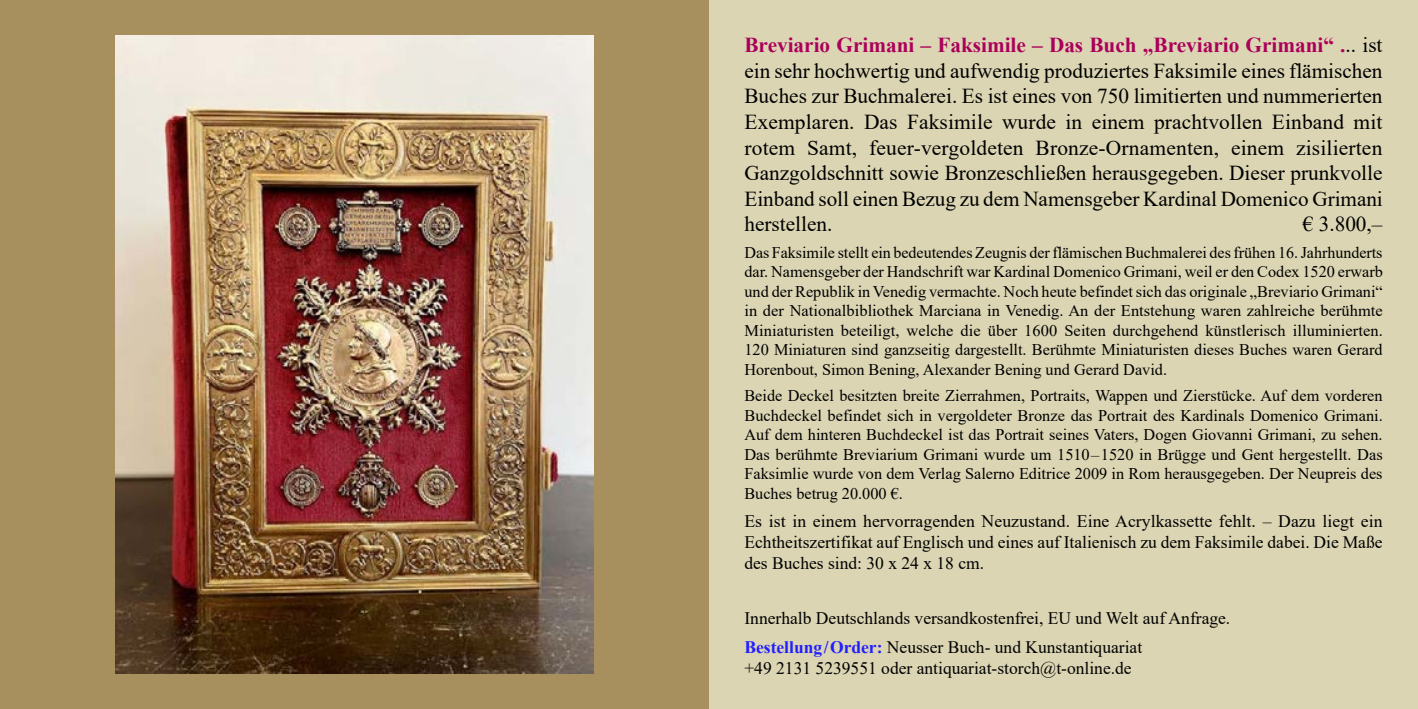
<style>
.page{position:relative;width:1418px;height:709px;background:#fff}
.page>*{position:absolute;margin:0;border:0;box-sizing:border-box;transform-origin:0 0}
.Haupttext{font:21.25px/25.5px "Times New Roman";color:#000;text-align:justify}
.Erläuterungen{font:17.5px/21px "Times New Roman";color:#000;text-align:justify}
.Erläuterungen-2{font:16.25px/19.5px "Times New Roman";color:#000;text-align:justify}
.s1{font-weight:700;color:#ab005a}
.s2{font-weight:700;color:#221eff}
</style>
<div class="page">
<div style="left:709px;top:0;width:708px;height:709px;background:#dbd5b3"></div>
<div style="left:0;top:0;width:709px;height:709px;background:#a78f5e"></div>
<img style="left:115px;top:35px;width:479px;height:638px">
<p class="Haupttext" style="left:744px;top:32px;width:640px"><span class="s1">Breviario Grimani – Faksimile – Das Buch „Breviario Grimani“ .</span>.. ist ein sehr hochwertig und aufwendig produziertes Faksimile eines flämischen Buches zur Buchmalerei. Es ist eines von 750 limitierten und nummerierten Exemplaren. Das Faksimile wurde in einem prachtvollen Einband mit rotem Samt, feuer-vergoldeten Bronze-Ornamenten, einem zisilierten Ganzgoldschnitt sowie Bronzeschließen herausgegeben. Dieser prunkvolle Einband soll einen Bezug zu dem Namensgeber Kardinal Domenico Grimani herstellen.</p>
<p class="Haupttext" style="left:1302px;top:210px;width:81px">€ 3.800,–</p>
<p class="Erläuterungen-2" style="left:744px;top:242px;width:640px">Das Faksimile stellt ein bedeutendes Zeugnis der flämischen Buchmalerei des frühen 16. Jahrhunderts dar. Namensgeber der Handschrift war Kardinal Domenico Grimani, weil er den Codex 1520 erwarb und der Republik in Venedig vermachte. Noch heute befindet sich das originale „Breviario Grimani“ in der Nationalbibliothek Marciana in Venedig. An der Entstehung waren zahlreiche berühmte Miniaturisten beteiligt, welche die über 1600 Seiten durchgehend künstlerisch illuminierten.<br>120 Miniaturen sind ganzseitig dargestellt. Berühmte Miniaturisten dieses Buches waren Gerard Horenbout, Simon Bening, Alexander Bening und Gerard David.</p>
<p class="Erläuterungen-2" style="left:744px;top:385px;width:640px">Beide Deckel besitzten breite Zierrahmen, Portraits, Wappen und Zierstücke. Auf dem vorderen Buchdeckel befindet sich in vergoldeter Bronze das Portrait des Kardinals Domenico Grimani.<br>Auf dem hinteren Buchdeckel ist das Portrait seines Vaters, Dogen Giovanni Grimani, zu sehen.<br>Das berühmte Breviarium Grimani wurde um 1510 – 1520 in Brügge und Gent hergestellt. Das Faksimlie wurde von dem Verlag Salerno Editrice 2009 in Rom herausgegeben. Der Neupreis des Buches betrug 20.000 €.</p>
<p class="Erläuterungen" style="left:744px;top:510px;width:639px">Es ist in einem hervorragenden Neuzustand. Eine Acrylkassette fehlt. – Dazu liegt ein Echtheitszertifikat auf Englisch und eines auf Italienisch zu dem Faksimile dabei. Die Maße des Buches sind: 30 x 24 x 18 cm.</p>
<p class="Erläuterungen" style="left:744px;top:607px;width:487px">Innerhalb Deutschlands versandkostenfrei, EU und Welt auf Anfrage.</p>
<p class="Erläuterungen" style="left:744px;top:635px;width:399px"><span class="s2">Bestellung / Order:</span> Neusser Buch- und Kunstantiquariat +49 2131 5239551 oder antiquariat-storch@t-online.de</p>
</div>
